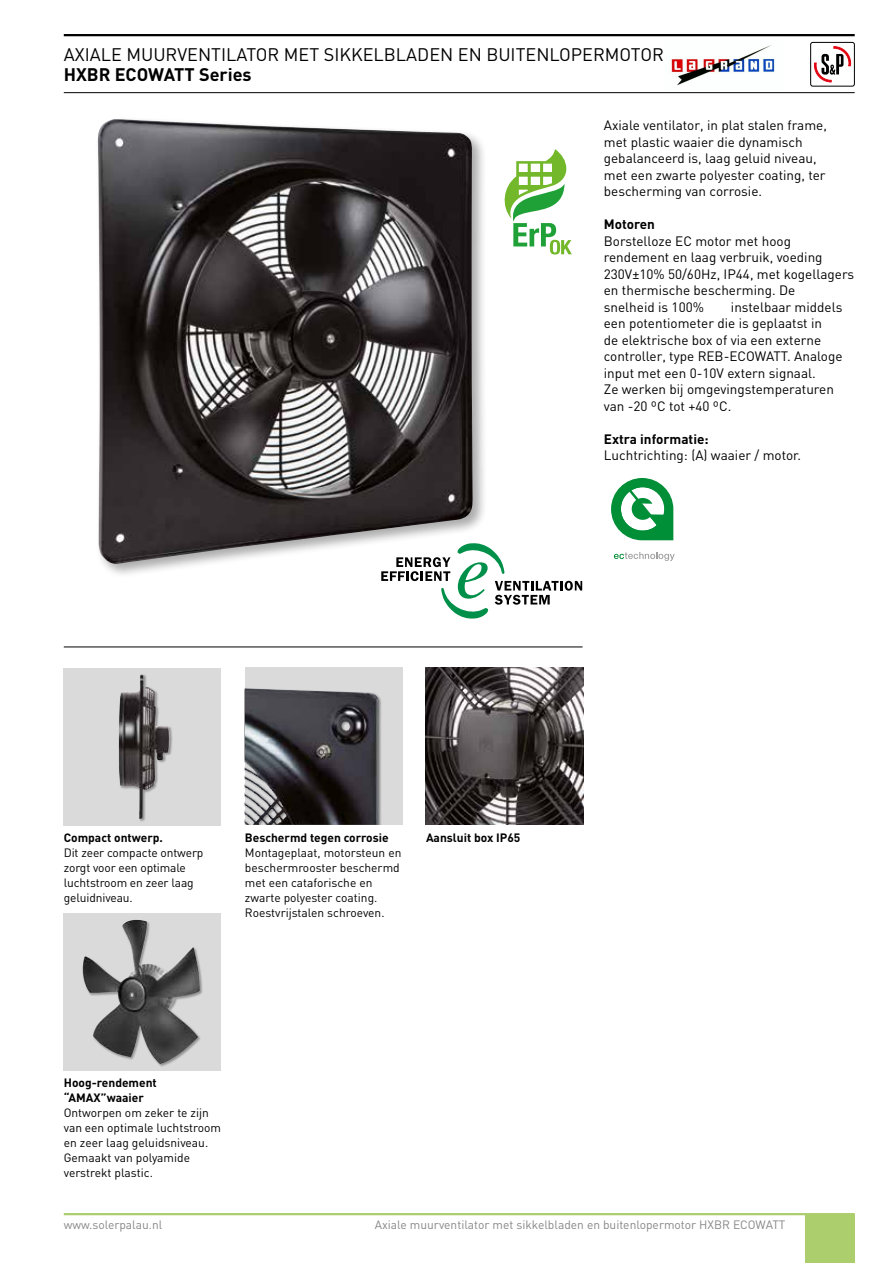
<style>
.page{position:relative;width:893px;height:1263px;background:#fff}
.page>*{position:absolute;margin:0;border:0;box-sizing:border-box;transform-origin:0 0}
.t1{font:18px "DIN";color:#000}
.t2{font:700 18px "DIN";color:#000}
.t3{font:13.5px/16.5px "DIN";color:#000}
.t4{font:700 13.5px "DIN";color:#000}
.t5{font:12px/15px "DIN";color:#000}
.t6{font:12px "DIN";color:#878787}
.t7{font:700 12px/15px "DIN";color:#000}
</style>
<div class="page">
<hr style="left:64px;top:1213px;width:791px;height:2px;background:#adce6d">
<div style="left:805px;top:1214px;width:50px;height:49px;background:#adce6d"></div>
<hr style="left:64px;top:34px;width:791px;height:2px;background:#000">
<hr style="left:64px;top:92px;width:791px;height:1px;background:#000">
<svg style="left:814px;top:47px;width:37px;height:36px"></svg>
<div style="left:810px;top:42px;width:45px;height:44px;border:1px solid #000;border-radius:2px"></div>
<div style="left:245px;top:667px;width:157px;height:158px;background:#dadada"></div>
<div style="left:245px;top:680px;width:137px;height:145px;background:#000;opacity:.33"></div>
<img style="left:245px;top:762px;width:32px;height:48px">
<img style="left:426px;top:668px;width:157px;height:157px">
<div style="left:64px;top:668px;width:157px;height:157px;background:#dadada"></div>
<div style="left:119px;top:674px;width:54px;height:148px;background:#000;opacity:.33"></div>
<img style="left:119px;top:675px;width:51px;height:144px">
<div style="left:64px;top:913px;width:157px;height:158px;background:#dadada"></div>
<div style="left:82px;top:919px;width:122px;height:148px;background:#000;opacity:.33"></div>
<img style="left:83px;top:920px;width:117px;height:144px">
<hr style="left:64px;top:647px;width:519px;height:1px;background:#000">
<svg style="left:381px;top:546px;width:201px;height:73px"></svg>
<svg style="left:504px;top:149px;width:68px;height:105px"></svg>
<div style="left:95px;top:116px;width:392px;height:463px;background:#000;opacity:.33"></div>
<img style="left:98px;top:119px;width:375px;height:445px">
<svg style="left:611px;top:478px;width:62px;height:62px"></svg>
<svg style="left:614px;top:552px;width:61px;height:9px"></svg>
<img style="left:669px;top:45px;width:106px;height:41px">
<h1 class="t1" style="left:64px;top:43px;width:602px">AXIALE MUURVENTILATOR MET SIKKELBLADEN EN BUITENLOPERMOTOR</h1>
<h1 class="t2" style="left:64px;top:62px;width:189px">HXBR ECOWATT Series</h1>
<p class="t3" style="left:604px;top:117px;width:225px">Axiale ventilator, in plat stalen frame, met plastic waaier die dynamisch gebalanceerd is, laag geluid niveau, met een zwarte polyester coating, ter bescherming van corrosie.</p>
<p class="t4" style="left:604px;top:215px;width:53px">Motoren</p>
<p class="t3" style="left:604px;top:232px;width:252px">Borstelloze EC motor met hoog rendement en laag verbruik, voeding<br>230V±10% 50/60Hz, IP44, met kogellagers en thermische bescherming. De<br>snelheid is 100%</p>
<p class="t3" style="left:604px;top:298px;width:240px;text-indent:127px">instelbaar middels een potentiometer die is geplaatst in<br>de elektrische box of via een externe controller, type REB-ECOWATT. Analoge input met een 0-10V extern signaal.<br>Ze werken bij omgevingstemperaturen van -20 ºC tot +40 ºC.</p>
<p class="t4" style="left:604px;top:430px;width:106px">Extra informatie:</p>
<p class="t3" style="left:604px;top:447px;width:199px">Luchtrichting: (A) waaier / motor.</p>
<p class="t7" style="left:64px;top:829px;width:101px">Compact ontwerp.</p>
<p class="t5" style="left:64px;top:845px;width:141px">Dit zeer compacte ontwerp zorgt voor een optimale luchtstroom en zeer laag geluidniveau.</p>
<p class="t7" style="left:245px;top:829px;width:145px">Beschermd tegen corrosie</p>
<p class="t5" style="left:245px;top:845px;width:158px">Montageplaat, motorsteun en beschermrooster beschermd met een cataforische en zwarte polyester coating.<br>Roestvrijstalen schroeven.</p>
<p class="t7" style="left:426px;top:829px;width:96px">Aansluit box IP65</p>
<p class="t7" style="left:64px;top:1075px;width:95px">Hoog-rendement “AMAX”waaier</p>
<p class="t5" style="left:64px;top:1105px;width:159px">Ontworpen om zeker te zijn van een optimale luchtstroom en zeer laag geluidsniveau.<br>Gemaakt van polyamide verstrekt plastic.</p>
<p class="t6" style="left:64px;top:1217px;width:100px">www.solerpalau.nl</p>
<p class="t6" style="left:375px;top:1217px;width:412px">Axiale muurventilator met sikkelbladen en buitenlopermotor HXBR ECOWATT</p>
</div>
